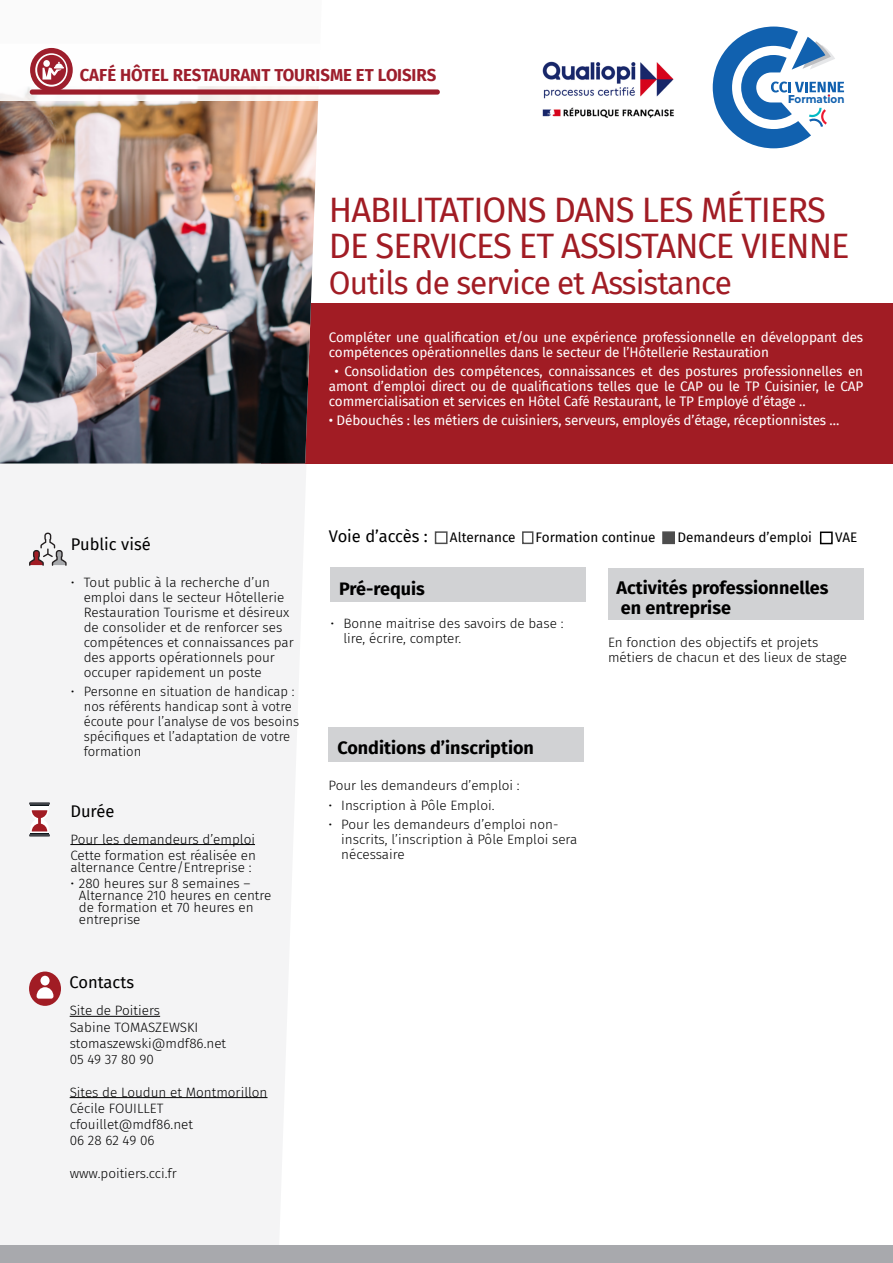
<style>
.page{position:relative;width:893px;height:1263px;background:#fff}
.page>*{position:absolute;margin:0;border:0;box-sizing:border-box;transform-origin:0 0}
.GRAND_TITRE_RUBRIQUE{font:34.5px "Fira Sans";letter-spacing:-.03em;color:#a11c24}
.GRAND_TITRE_RUBRIQUE-2{font:31.5px "Fira Sans";letter-spacing:-.03em;color:#a11c24}
.problematique{font:700 18px "Fira Sans";color:#000}
.t1{font:700 17.25px "Fira Sans";color:#9d1e2c}
.problematique-2{font:16.5px "Fira Sans";color:#000}
.problematique-3{font:300 13.5px/15px "Fira Sans";color:#000}
.problematique-4{font:13.5px/15px "Fira Sans";letter-spacing:-.01em;color:#fff}
.problematique-5{font:13.5px "Fira Sans";color:#000}
.t2{font:700 10.95px "Montserrat";color:#1161af;scale:.94 1}
.s1{font-weight:800;font-size:11.4px}
</style>
<div class="page">
<div style="left:0;top:463px;width:311px;height:783px;background:#f4f4f5"></div>
<div style="left:261px;top:303px;width:632px;height:160px;background:#a11c24"></div>
<img style="left:0;top:101px;width:319px;height:362px">
<div style="left:0;top:1246px;width:893px;height:17px;background:#a8a9ad"></div>
<svg style="left:713px;top:27px;width:131px;height:121px"></svg>
<svg style="left:0;top:47px;width:319px;height:54px"></svg>
<div style="left:30px;top:89px;width:410px;height:6px;background:#9d1e2c;border-radius:3px"></div>
<hr style="left:70px;top:844px;width:185px;height:1px;background:#000">
<hr style="left:29px;top:802px;width:21px;height:3px;background:#42454a">
<hr style="left:29px;top:834px;width:21px;height:3px;background:#42454a">
<svg style="left:30px;top:805px;width:19px;height:29px"></svg>
<div style="left:608px;top:568px;width:255px;height:52px;background:#d1d2d4"></div>
<div style="left:331px;top:568px;width:255px;height:34px;background:#d1d2d4"></div>
<div style="left:329px;top:727px;width:255px;height:34px;background:#d1d2d4"></div>
<div style="left:29px;top:971px;width:32px;height:35px;background:#a11c24;border-radius:50%"></div>
<div style="left:40px;top:976px;width:10px;height:9px;background:#fff;border-radius:50%"></div>
<svg style="left:37px;top:987px;width:16px;height:12px"></svg>
<hr style="left:70px;top:1016px;width:90px;height:1px;background:#000">
<hr style="left:70px;top:1097px;width:198px;height:1px;background:#000">
<div style="left:662px;top:531px;width:13px;height:13px;background:#4d4d4d"></div>
<div style="left:820px;top:531px;width:13px;height:13px;border:2px solid #000"></div>
<svg style="left:29px;top:533px;width:38px;height:33px"></svg>
<img style="left:542px;top:61px;width:132px;height:57px">
<p class="t1" style="left:80px;top:60px;width:358px">CAFÉ HÔTEL RESTAURANT TOURISME ET LOISIRS</p>
<p class="t2" style="left:788px;top:92px;width:61px"><span class="s1">F</span>ormation</p>
<p class="GRAND_TITRE_RUBRIQUE" style="left:329px;top:184px;width:498px">HABILITATIONS DANS LES MÉTIERS</p>
<p class="GRAND_TITRE_RUBRIQUE" style="left:329px;top:220px;width:522px">DE SERVICES ET ASSISTANCE VIENNE</p>
<p class="GRAND_TITRE_RUBRIQUE-2" style="left:329px;top:259px;width:405px">Outils de service et Assistance</p>
<p class="problematique-4" style="left:329px;top:329px;width:536px">Compléter une qualification et/ou une expérience professionnelle en développant des compétences opérationnelles dans le secteur de l’Hôtellerie Restauration</p>
<p class="problematique-4" style="left:329px;top:363px;width:536px;text-align:justify;text-indent:6px">• Consolidation des compétences, connaissances et des postures professionnelles en amont d’emploi direct ou de qualifications telles que le CAP ou le TP Cuisinier, le CAP commercialisation et services en Hôtel Café Restaurant, le TP Employé d’étage ..</p>
<p class="problematique-4" style="left:329px;top:412px;width:512px">• Débouchés : les métiers de cuisiniers, serveurs, employés d’étage, réceptionnistes …</p>
<p class="problematique-2" style="left:71px;top:531px;width:81px">Public visé</p>
<p class="problematique-3" style="left:84px;top:574px;width:212px;text-indent:-13px">• Tout public à la recherche d’un emploi dans le secteur Hôtellerie<br>Restauration Tourisme et désireux de consolider et de renforcer ses compétences et connaissances par des apports opérationnels pour occuper rapidement un poste</p>
<p class="problematique-3" style="left:84px;top:684px;width:217px;text-indent:-13px">• Personne en situation de handicap : nos référents handicap sont à votre écoute pour l’analyse de vos besoins spécifiques et l’adaptation de votre formation</p>
<p class="problematique-2" style="left:70px;top:799px;width:46px">Durée</p>
<p class="problematique-3" style="left:70px;top:831px;width:186px">Pour les demandeurs d’emploi</p>
<p class="problematique-3" style="left:70px;top:849px;width:187px;line-height:12px">Cette formation est réalisée en alternance Centre/Entreprise :</p>
<p class="problematique-3" style="left:79px;top:877px;width:194px;line-height:12px;text-indent:-9px">• 280 heures sur 8 semaines –<br>Alternance 210 heures en centre de formation et 70 heures en entreprise</p>
<p class="problematique-2" style="left:69px;top:970px;width:66px">Contacts</p>
<p class="problematique-3" style="left:70px;top:1003px;width:92px">Site de Poitiers</p>
<p class="problematique-3" style="left:70px;top:1019px;width:130px">Sabine TOMASZEWSKI</p>
<p class="problematique-3" style="left:70px;top:1035px;width:158px">stomaszewski@mdf86.net</p>
<p class="problematique-3" style="left:70px;top:1052px;width:86px">05 49 37 80 90</p>
<p class="problematique-3" style="left:70px;top:1084px;width:199px">Sites de Loudun et Montmorillon</p>
<p class="problematique-3" style="left:70px;top:1100px;width:95px">Cécile FOUILLET</p>
<p class="problematique-3" style="left:70px;top:1117px;width:125px">cfouillet@mdf86.net</p>
<p class="problematique-3" style="left:70px;top:1133px;width:86px">06 28 62 49 06</p>
<p class="problematique-3" style="left:70px;top:1165px;width:109px">www.poitiers.cci.fr</p>
<p class="problematique-2" style="left:329px;top:524px;width:100px">Voie d’accès :</p>
<p class="problematique-5" style="left:450px;top:527px;width:67px">Alternance</p>
<p class="problematique-5" style="left:536px;top:527px;width:122px">Formation continue</p>
<p class="problematique-5" style="left:677px;top:527px;width:136px">Demandeurs d’emploi</p>
<p class="problematique-5" style="left:835px;top:527px;width:24px">VAE</p>
<p class="problematique" style="left:339px;top:573px;width:87px">Pré-requis</p>
<p class="problematique-3" style="left:343px;top:615px;width:222px;text-indent:-13px">• Bonne maitrise des savoirs de base : lire, écrire, compter.</p>
<p class="problematique" style="left:337px;top:733px;width:198px">Conditions d’inscription</p>
<p class="problematique-3" style="left:328px;top:778px;width:193px">Pour les demandeurs d’emploi :</p>
<p class="problematique-3" style="left:328px;top:797px;width:167px">• Inscription à Pôle Emploi.</p>
<p class="problematique-3" style="left:341px;top:817px;width:238px;text-indent:-13px">• Pour les demandeurs d’emploi non&shy;inscrits, l’inscription à Pôle Emploi sera nécessaire</p>
<p class="problematique" style="left:617px;top:572px;width:213px">Activités professionnelles</p>
<p class="problematique" style="left:621px;top:593px;width:112px">en entreprise</p>
<p class="problematique-3" style="left:608px;top:634px;width:240px">En fonction des objectifs et projets métiers de chacun et des lieux de stage</p>
</div>
